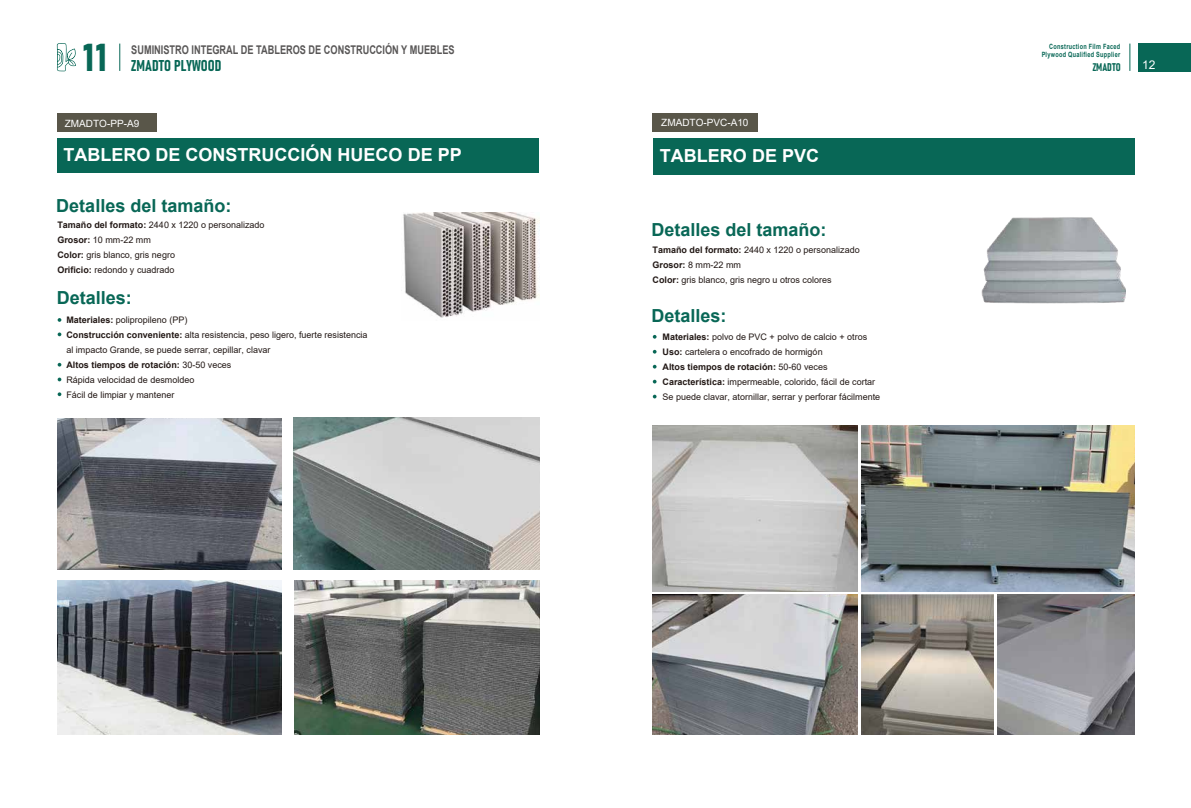
<style>
.page{position:relative;width:1191px;height:808px;background:#fff}
.page>*{position:absolute;margin:0;border:0;box-sizing:border-box;transform-origin:0 0}
.t1{font:38.4px "Bahnschrift";color:#086756}
.t2{font:700 18px "Arial";color:#086756}
.t3{font:700 18px "Arial";color:#fff}
.t4{font:15.5px "Bahnschrift";color:#086756}
.t5{font:700 12px "Arial";color:#595757;scale:.77 1}
.t6{font:12px "Arial";color:#fff}
.t7{font:11px "Bahnschrift";color:#086756}
.t8{font:10px "Arial";color:#fff}
.t9{font:9px/15px "Arial";color:#221815}
.t10{font:700 7.2px/8.7px "Arial";letter-spacing:.05em;color:#086756;text-align:right;scale:.77 1}
.s1{font-weight:700}
</style>
<div class="page">
<div style="left:57px;top:138px;width:482px;height:35px;background:#086756"></div>
<div style="left:652px;top:138px;width:482px;height:36px;background:#086756"></div>
<div style="left:652px;top:114px;width:106px;height:18px;background:#595649"></div>
<svg style="left:653px;top:335px;width:3px;height:4px"></svg>
<svg style="left:653px;top:350px;width:3px;height:4px"></svg>
<svg style="left:653px;top:365px;width:3px;height:4px"></svg>
<svg style="left:58px;top:318px;width:3px;height:4px"></svg>
<svg style="left:58px;top:332px;width:3px;height:4px"></svg>
<svg style="left:58px;top:392px;width:3px;height:4px"></svg>
<svg style="left:58px;top:363px;width:3px;height:4px"></svg>
<svg style="left:57px;top:43px;width:19px;height:28px"></svg>
<svg style="left:119px;top:44px;width:1px;height:27px"></svg>
<svg style="left:1129px;top:44px;width:1px;height:27px"></svg>
<div style="left:1139px;top:43px;width:52px;height:28px;background:#086756"></div>
<div style="left:57px;top:114px;width:100px;height:18px;background:#595649"></div>
<img style="left:403px;top:212px;width:136px;height:106px">
<img style="left:981px;top:217px;width:144px;height:87px">
<img style="left:653px;top:425px;width:204px;height:166px">
<img style="left:653px;top:595px;width:204px;height:139px">
<img style="left:861px;top:426px;width:273px;height:165px">
<img style="left:861px;top:595px;width:132px;height:139px">
<img style="left:997px;top:594px;width:137px;height:140px">
<img style="left:57px;top:580px;width:225px;height:154px">
<img style="left:294px;top:580px;width:246px;height:154px">
<img style="left:293px;top:418px;width:247px;height:152px">
<img style="left:57px;top:418px;width:225px;height:151px">
<h1 class="t1" style="left:82px;top:28px;width:27px">11</h1>
<h3 class="t5" style="left:131px;top:41px;width:421px">SUMINISTRO INTEGRAL DE TABLEROS DE CONSTRUCCIÓN Y MUEBLES</h3>
<p class="t10" style="left:1041px;top:42px;width:104px">Construction Film Faced<br>Plywood Qualified Supplier</p>
<h3 class="t4" style="left:131px;top:54px;width:92px">ZMADTO PLYWOOD</h3>
<h3 class="t6" style="left:1142px;top:56px;width:15px">12</h3>
<p class="t7" style="left:1092px;top:59px;width:30px">ZMADTO</p>
<p class="t8" style="left:65px;top:116px;width:76px">ZMADTO-PP-A9</p>
<p class="t8" style="left:661px;top:116px;width:89px">ZMADTO-PVC-A10</p>
<h2 class="t3" style="left:64px;top:142px;width:400px">TABLERO DE CONSTRUCCIÓN HUECO DE PP</h2>
<h2 class="t3" style="left:660px;top:143px;width:161px">TABLERO DE PVC</h2>
<h2 class="t2" style="left:56px;top:193px;width:177px">Detalles del tamaño:</h2>
<h2 class="t2" style="left:651px;top:217px;width:177px">Detalles del tamaño:</h2>
<p class="t9" style="left:57px;top:218px;width:209px"><span class="s1">Tamaño del formato:</span> 2440 x 1220 o personalizado<br><span class="s1">Grosor:</span> 10 mm-22 mm<br><span class="s1">Color:</span> gris blanco, gris negro<br><span class="s1">Orificio:</span> redondo y cuadrado</p>
<p class="t9" style="left:652px;top:242px;width:209px"><span class="s1">Tamaño del formato:</span> 2440 x 1220 o personalizado<br><span class="s1">Grosor:</span> 8 mm-22 mm<br><span class="s1">Color:</span> gris blanco, gris negro u otros colores</p>
<h2 class="t2" style="left:57px;top:285px;width:77px">Detalles:</h2>
<p class="t9" style="left:66px;top:312px;width:303px"><span class="s1">Materiales:</span> polipropileno (PP)<br><span class="s1">Construcción conveniente:</span> alta resistencia, peso ligero, fuerte resistencia al impacto Grande, se puede serrar, cepillar, clavar<br><span class="s1">Altos tiempos de rotación:</span> 30-50 veces<br>Rápida velocidad de desmoldeo<br>Fácil de limpiar y mantener</p>
<h2 class="t2" style="left:651px;top:303px;width:77px">Detalles:</h2>
<p class="t9" style="left:662px;top:329px;width:219px"><span class="s1">Materiales:</span> polvo de PVC + polvo de calcio + otros <span class="s1">Uso:</span> cartelera o encofrado de hormigón<br><span class="s1">Altos tiempos de rotación:</span> 50-60 veces <span class="s1">Característica:</span> impermeable, colorido, fácil de cortar Se puede clavar, atornillar, serrar y perforar fácilmente</p>
</div>
